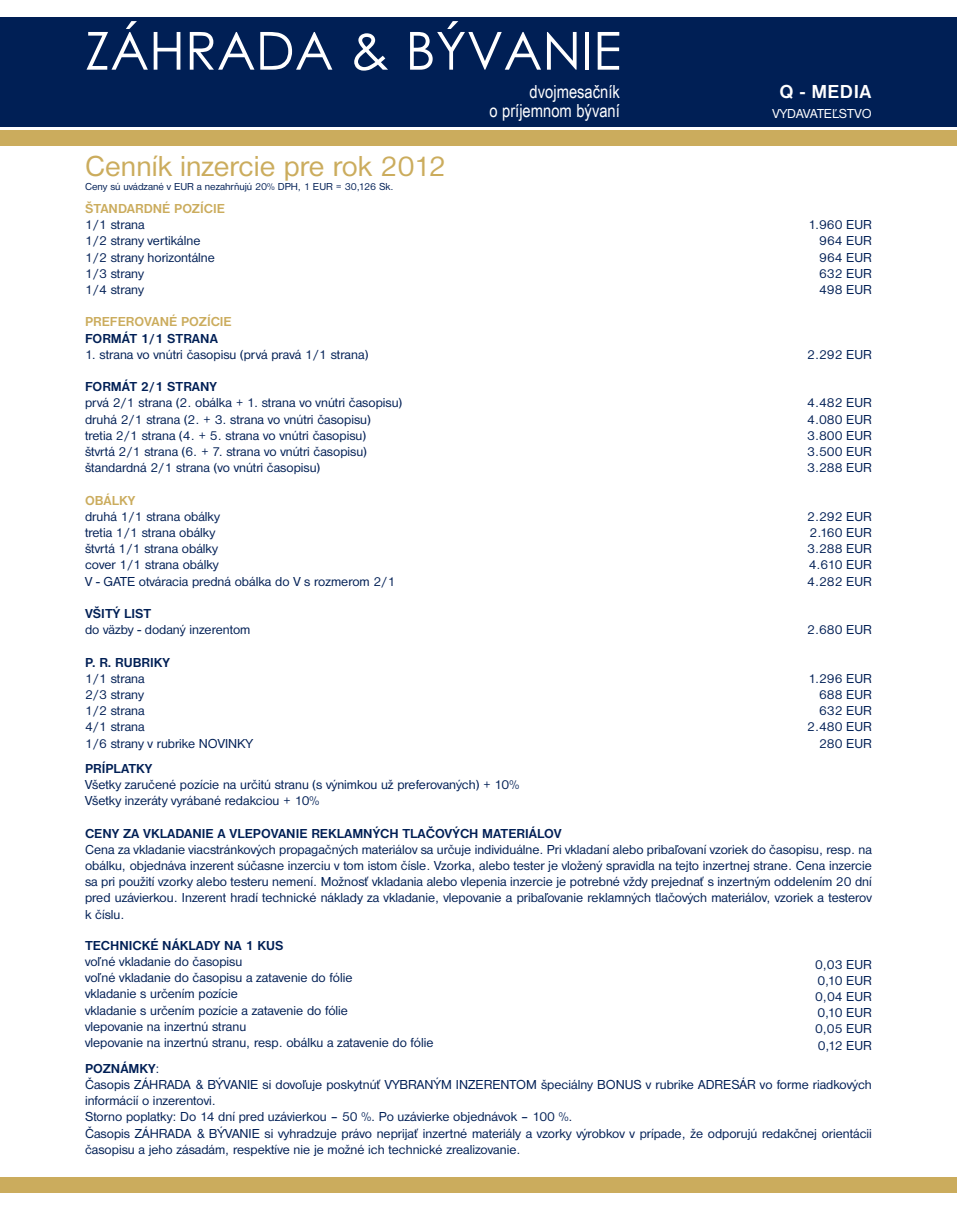
<style>
.page{position:relative;width:957px;height:1212px;background:#fff}
.page>*{position:absolute;margin:0;border:0;box-sizing:border-box;transform-origin:0 0}
.t1{font:52.5px "Century Gothic";color:#fff}
.t2{font:30px "Nimbus San DEE";color:#cbac5d}
.t3{font:700 19.5px "Nimbus San DEE";letter-spacing:.025em;color:#fff}
.t4{font:18px/19.5px "Arial Narrow";color:#fff;text-align:right}
.t5{font:13.5px/16.2px "Nimbus San DEE";color:#001f55}
.t6{font:700 13.5px "Nimbus San DEE";color:#001f55}
.t7{font:700 13.5px "Nimbus San DEE";color:#cbac5d}
.t8{font:13.5px "Nimbus San DEE";letter-spacing:-.005em;color:#fff}
.t9{font:10.5px "Nimbus San DEE";color:#001f55}
.s1{font-weight:700}
</style>
<div class="page">
<div style="left:0;top:18px;width:957px;height:109px;background:#001f55"></div>
<div style="left:0;top:130px;width:957px;height:15px;background:#cbac5d"></div>
<div style="left:0;top:1177px;width:957px;height:16px;background:#cbac5d"></div>
<h1 class="t1" style="left:85px;top:17px;width:537px">ZÁHRADA &amp; BÝVANIE</h1>
<h3 class="t4" style="left:489px;top:82px;width:132px">dvojmesačník<br>o príjemnom bývaní</h3>
<h3 class="t3" style="left:779px;top:80px;width:93px">Q - MEDIA</h3>
<p class="t8" style="left:772px;top:106px;width:101px">VYDAVATEĽSTVO</p>
<h2 class="t2" style="left:85px;top:148px;width:362px">Cenník inzercie pre rok 2012</h2>
<p class="t9" style="left:85px;top:180px;width:310px">Ceny sú uvádzané v EUR a nezahrňujú 20% DPH, 1 EUR = 30,126 Sk.</p>
<p class="t7" style="left:85px;top:200px;width:141px">ŠTANDARDNÉ POZÍCIE</p>
<p class="t5" style="left:85px;top:216px;width:131px">1/1 strana<br>1/2 strany vertikálne<br>1/2 strany horizontálne<br>1/3 strany<br>1/4 strany</p>
<p class="t7" style="left:85px;top:314px;width:148px">PREFEROVANÉ POZÍCIE</p>
<p class="t6" style="left:85px;top:330px;width:134px">FORMÁT 1/1 STRANA</p>
<p class="t5" style="left:85px;top:346px;width:285px">1. strana vo vnútri časopisu (prvá pravá 1/1 strana)</p>
<p class="t6" style="left:85px;top:379px;width:133px">FORMÁT 2/1 STRANY</p>
<p class="t5" style="left:85px;top:395px;width:318px">prvá 2/1 strana (2. obálka + 1. strana vo vnútri časopisu) druhá 2/1 strana (2. + 3. strana vo vnútri časopisu)<br>tretia 2/1 strana (4. + 5. strana vo vnútri časopisu)<br>štvrtá 2/1 strana (6. + 7. strana vo vnútri časopisu) štandardná 2/1 strana (vo vnútri časopisu)</p>
<p class="t7" style="left:85px;top:492px;width:52px">OBÁLKY</p>
<p class="t5" style="left:85px;top:508px;width:312px">druhá 1/1 strana obálky<br>tretia 1/1 strana obálky<br>štvrtá 1/1 strana obálky<br>cover 1/1 strana obálky<br>V - GATE otváracia predná obálka do V s rozmerom 2/1</p>
<p class="t6" style="left:85px;top:605px;width:68px">VŠITÝ LIST</p>
<p class="t5" style="left:85px;top:621px;width:167px">do väzby - dodaný inzerentom</p>
<p class="t6" style="left:85px;top:654px;width:86px">P. R. RUBRIKY</p>
<p class="t5" style="left:85px;top:670px;width:170px">1/1 strana<br>2/3 strany<br>1/2 strana<br>4/1 strana<br>1/6 strany v rubrike NOVINKY</p>
<p class="t5" style="left:819px;top:216px;width:54px;text-align:justify;text-indent:-11px">1.960 EUR 964 EUR 964 EUR 632 EUR 498 EUR</p>
<p class="t5" style="left:807px;top:346px;width:66px">2.292 EUR</p>
<p class="t5" style="left:807px;top:395px;width:66px;text-align:justify">4.482 EUR 4.080 EUR 3.800 EUR 3.500 EUR 3.288 EUR</p>
<p class="t5" style="left:807px;top:508px;width:66px;text-align:justify">2.292 EUR 2.160 EUR 3.288 EUR 4.610 EUR 4.282 EUR</p>
<p class="t5" style="left:807px;top:621px;width:66px">2.680 EUR</p>
<p class="t5" style="left:807px;top:670px;width:66px;text-align:right">1.296 EUR<br>688 EUR<br>632 EUR<br>2.480 EUR<br>280 EUR</p>
<p class="t6" style="left:85px;top:760px;width:69px">PRÍPLATKY</p>
<p class="t5" style="left:85px;top:776px;width:436px">Všetky zaručené pozície na určitú stranu (s výnimkou už preferovaných) + 10%<br>Všetky inzeráty vyrábané redakciou + 10%</p>
<p class="t6" style="left:85px;top:825px;width:478px">CENY ZA VKLADANIE A VLEPOVANIE REKLAMNÝCH TLAČOVÝCH MATERIÁLOV</p>
<p class="t5" style="left:85px;top:841px;width:788px;text-align:justify">Cena za vkladanie viacstránkových propagačných materiálov sa určuje individuálne. Pri vkladaní alebo pribaľovaní vzoriek do časopisu, resp. na obálku, objednáva inzerent súčasne inzerciu v tom istom čísle. Vzorka, alebo tester je vložený spravidla na tejto inzertnej strane. Cena inzercie sa pri použití vzorky alebo testeru nemení. Možnosť vkladania alebo vlepenia inzercie je potrebné vždy prejednať s inzertným oddelením 20 dní pred uzávierkou. Inzerent hradí technické náklady za vkladanie, vlepovanie a pribaľovanie reklamných tlačových materiálov, vzoriek a testerov k číslu.</p>
<p class="t6" style="left:85px;top:937px;width:200px">TECHNICKÉ NÁKLADY NA 1 KUS</p>
<p class="t5" style="left:85px;top:953px;width:350px">voľné vkladanie do časopisu<br>voľné vkladanie do časopisu a zatavenie do fólie<br>vkladanie s určením pozície<br>vkladanie s určením pozície a zatavenie do fólie<br>vlepovanie na inzertnú stranu<br>vlepovanie na inzertnú stranu, resp. obálku a zatavenie do fólie</p>
<p class="t5" style="left:815px;top:956px;width:58px;text-align:justify">0,03 EUR 0,10 EUR 0,04 EUR 0,10 EUR 0,05 EUR 0,12 EUR</p>
<p class="t5" style="left:85px;top:1060px;width:788px"><span class="s1">POZNÁMKY</span>:<br>Časopis ZÁHRADA &amp; BÝVANIE si dovoľuje poskytnúť VYBRANÝM INZERENTOM špeciálny BONUS v rubrike ADRESÁR vo forme riadkových informácií o inzerentovi.<br>Storno poplatky: Do 14 dní pred uzávierkou – 50 %. Po uzávierke objednávok – 100 %.<br>Časopis ZÁHRADA &amp; BÝVANIE si vyhradzuje právo neprijať inzertné materiály a vzorky výrobkov v prípade, že odporujú redakčnej orientácii časopisu a jeho zásadám, respektíve nie je možné ich technické zrealizovanie.</p>
</div>
